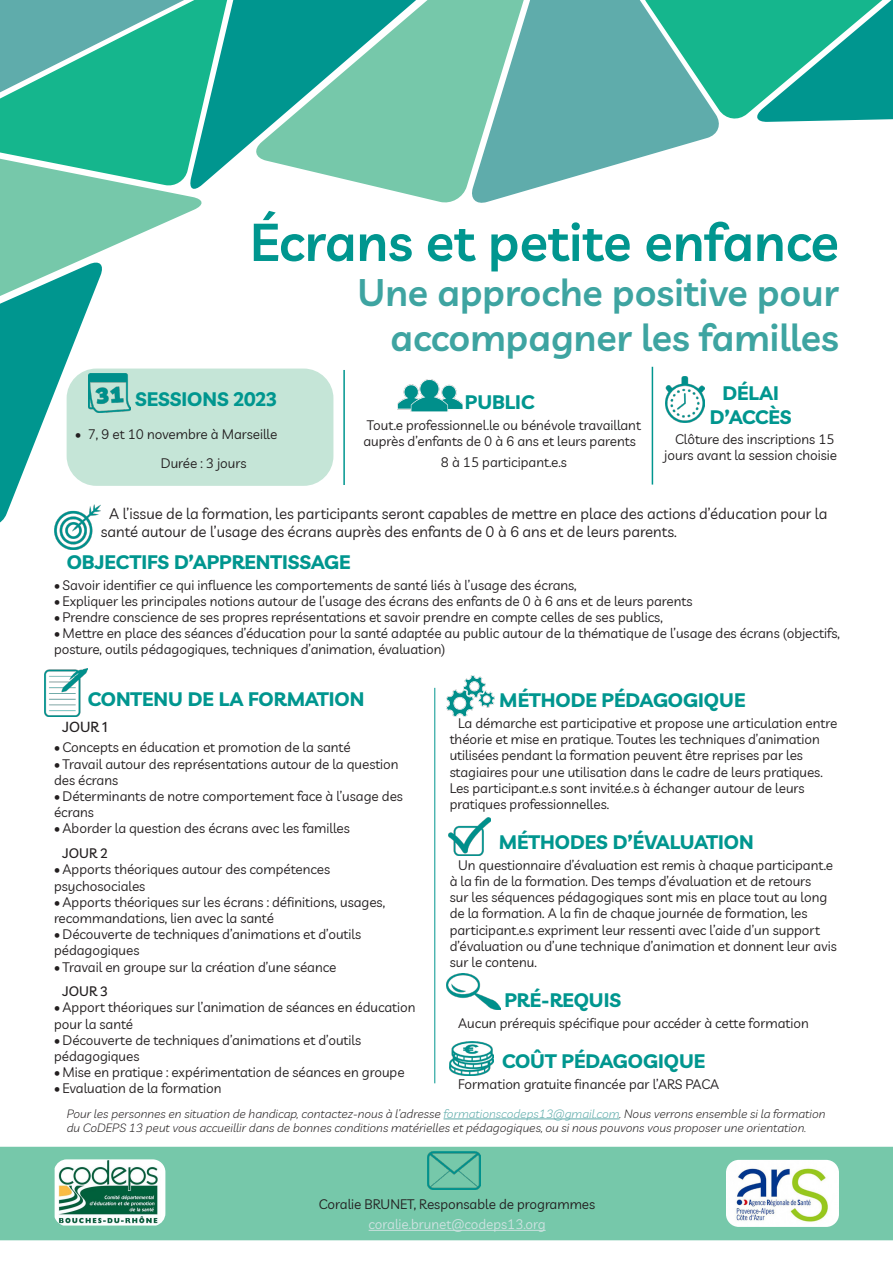
<style>
.page{position:relative;width:893px;height:1263px;background:#fff}
.page>*{position:absolute;margin:0;border:0;box-sizing:border-box;transform-origin:0 0}
.Gros_titre_inversé{font:600 52.5px "Livvic";color:#00968f}
.Sous-titre_inversé{font:600 37.5px/45px "Livvic";color:#3ea4a1;text-align:right}
.Titres_droite_bis{font:700 19.5px/23.4px "Livvic";color:#00968f;text-align:center}
.Corps_10{font:15px/18px "Livvic";color:#231f20}
.Corps_9_maj{font:500 14.25px "Livvic";color:#231f20}
.Corps_9{font:13.5px/16.2px "Livvic";color:#231f20}
.Corps_9_centré{font:13.5px/16.2px "Livvic";color:#231f20;text-align:right}
.Corps_9-2{font:13.5px "Livvic";color:#cee2e1}
.Corps_9_maj-2{font:500 13.5px "Livvic";color:#231f20}
.Corps_8_italique{font:italic 300 12px/14.4px "Livvic";color:#231f20}
.s1{color:#5facab}
</style>
<div class="page">
<div style="left:1px;top:1147px;width:891px;height:92px;background:#76c8aa"></div>
<div style="left:0;top:1147px;width:893px;height:93px;border:2px solid #76c8aa"></div>
<svg style="left:722px;top:0;width:171px;height:122px;background:#1cad95"></svg>
<svg style="left:555px;top:0;width:167px;height:183px;fill:#5facab"></svg>
<svg style="left:399px;top:0;width:156px;height:203px;background:#79bcb6"></svg>
<svg style="left:230px;top:0;width:255px;height:192px;background:#60beab"></svg>
<svg style="left:0;top:0;width:230px;height:523px"></svg>
<hr style="left:369px;top:1230px;width:177px;height:1px;background:#cee2e1">
<div style="left:67px;top:369px;width:266px;height:117px;background:#c5e5d7;border-radius:30px"></div>
<hr style="left:343px;top:370px;width:2px;height:115px;background:#00968f">
<hr style="left:652px;top:367px;width:1px;height:118px;background:#00968f">
<img style="left:55px;top:1159px;width:110px;height:66px">
<img style="left:726px;top:1160px;width:113px;height:67px">
<hr style="left:443px;top:1118px;width:177px;height:1px;background:#5facab">
<img style="left:665px;top:376px;width:39px;height:47px">
<img style="left:446px;top:974px;width:54px;height:35px">
<img style="left:450px;top:1042px;width:44px;height:33px">
<img style="left:397px;top:379px;width:65px;height:33px">
<img style="left:88px;top:373px;width:42px;height:39px">
<img style="left:427px;top:1152px;width:54px;height:38px">
<img style="left:44px;top:669px;width:44px;height:47px">
<img style="left:54px;top:505px;width:47px;height:44px">
<img style="left:446px;top:675px;width:49px;height:42px">
<img style="left:449px;top:817px;width:41px;height:38px">
<hr style="left:434px;top:688px;width:1px;height:395px;background:#00968f">
<p class="Gros_titre_inversé" style="left:250px;top:202px;width:591px">Écrans et petite enfance</p>
<p class="Sous-titre_inversé" style="left:357px;top:267px;width:483px">Une approche positive pour accompagner les familles</p>
<p class="Titres_droite_bis" style="left:135px;top:385px;width:143px">SESSIONS 2023</p>
<p class="Corps_9" style="left:75px;top:425px;width:204px">• 7, 9 et 10 novembre à Marseille</p>
<p class="Corps_9_centré" style="left:161px;top:454px;width:87px">Durée : 3 jours</p>
<p class="Corps_10" style="left:101px;top:504px;width:728px;text-indent:9px">A l’issue de la formation, les participants seront capables de mettre en place des actions d’éducation pour la santé autour de l’usage des écrans auprès des enfants de 0 à 6 ans et de leurs parents.</p>
<p class="Titres_droite_bis" style="left:67px;top:549px;width:285px">OBJECTIFS D’APPRENTISSAGE</p>
<p class="Corps_9" style="left:54px;top:576px;width:524px">• Savoir identifier ce qui influence les comportements de santé liés à l’usage des écrans,</p>
<p class="Corps_9" style="left:54px;top:592px;width:640px">• Expliquer les principales notions autour de l’usage des écrans des enfants de 0 à 6 ans et de leurs parents</p>
<p class="Corps_9" style="left:54px;top:608px;width:610px">• Prendre conscience de ses propres représentations et savoir prendre en compte celles de ses publics,</p>
<p class="Corps_9" style="left:54px;top:624px;width:787px">• Mettre en place des séances d’éducation pour la santé adaptée au public autour de la thématique de l’usage des écrans (objectifs, posture, outils pédagogiques, techniques d’animation, évaluation)</p>
<p class="Titres_droite_bis" style="left:88px;top:686px;width:278px">CONTENU DE LA FORMATION</p>
<p class="Corps_9_maj" style="left:63px;top:716px;width:46px">JOUR 1</p>
<p class="Corps_9" style="left:54px;top:739px;width:298px">• Concepts en éducation et promotion de la santé</p>
<p class="Corps_9" style="left:54px;top:755px;width:346px">• Travail autour des représentations autour de la question des écrans</p>
<p class="Corps_9" style="left:54px;top:787px;width:350px">• Déterminants de notre comportement face à l’usage des écrans</p>
<p class="Corps_9" style="left:54px;top:820px;width:297px">• Aborder la question des écrans avec les familles</p>
<p class="Corps_9_maj-2" style="left:63px;top:843px;width:46px">JOUR 2</p>
<p class="Corps_9" style="left:54px;top:861px;width:278px">• Apports théoriques autour des compétences psychosociales</p>
<p class="Corps_9" style="left:54px;top:893px;width:333px">• Apports théoriques sur les écrans : définitions, usages, recommandations, lien avec la santé</p>
<p class="Corps_9" style="left:54px;top:925px;width:309px">• Découverte de techniques d’animations et d’outils pédagogiques</p>
<p class="Corps_9" style="left:54px;top:958px;width:284px">• Travail en groupe sur la création d’une séance</p>
<p class="Corps_9_maj-2" style="left:63px;top:981px;width:47px">JOUR 3</p>
<p class="Corps_9" style="left:54px;top:999px;width:363px">• Apport théoriques sur l’animation de séances en éducation pour la santé</p>
<p class="Corps_9" style="left:54px;top:1031px;width:309px">• Découverte de techniques d’animations et d’outils pédagogiques</p>
<p class="Corps_9" style="left:54px;top:1063px;width:352px">• Mise en pratique : expérimentation de séances en groupe</p>
<p class="Corps_9" style="left:54px;top:1080px;width:169px">• Evaluation de la formation</p>
<p class="Titres_droite_bis" style="left:710px;top:380px;width:83px">DÉLAI<br>D’ACCÈS</p>
<p class="Corps_9_centré" style="left:664px;top:430px;width:174px">Clôture des inscriptions 15 jours avant la session choisie</p>
<p class="Titres_droite_bis" style="left:465px;top:389px;width:71px">PUBLIC</p>
<p class="Corps_9_centré" style="left:363px;top:416px;width:279px;text-align:left">Tout.e professionnel.le ou bénévole travaillant auprès d’enfants de 0 à 6 ans et leurs parents</p>
<p class="Corps_9" style="left:441px;top:453px;width:127px">8 à 15 participant.e.s</p>
<p class="Titres_droite_bis" style="left:499px;top:687px;width:248px">MÉTHODE PÉDAGOGIQUE</p>
<p class="Corps_9" style="left:450px;top:714px;width:389px;text-indent:9px">La démarche est participative et propose une articulation entre théorie et mise en pratique. Toutes les techniques d’animation utilisées pendant la formation peuvent être reprises par les stagiaires pour une utilisation dans le cadre de leurs pratiques.<br>Les participant.e.s sont invité.e.s à échanger autour de leurs pratiques professionnelles.</p>
<p class="Titres_droite_bis" style="left:499px;top:829px;width:256px">MÉTHODES D’ÉVALUATION</p>
<p class="Corps_9" style="left:450px;top:856px;width:389px;text-indent:9px">Un questionnaire d’évaluation est remis à chaque participant.e à la fin de la formation. Des temps d’évaluation et de retours<br>sur les séquences pédagogiques sont mis en place tout au long de la formation. A la fin de chaque journée de formation, les participant.e.s expriment leur ressenti avec l’aide d’un support d’évaluation ou d’une technique d’animation et donnent leur avis sur le contenu.</p>
<p class="Titres_droite_bis" style="left:504px;top:987px;width:118px">PRÉ-REQUIS</p>
<p class="Corps_9" style="left:458px;top:1014px;width:352px">Aucun prérequis spécifique pour accéder à cette formation</p>
<p class="Titres_droite_bis" style="left:502px;top:1048px;width:205px">COÛT PÉDAGOGIQUE</p>
<p class="Corps_9" style="left:458px;top:1075px;width:262px">Formation gratuite financée par l’ARS PACA</p>
<p class="Corps_8_italique" style="left:67px;top:1105px;width:760px">Pour les personnes en situation de handicap, contactez-nous à l’adresse <span class="s1">formationscodeps13@gmail.com</span>. Nous verrons ensemble si la formation du CoDEPS 13 peut vous accueillir dans de bonnes conditions matérielles et pédagogiques, ou si nous pouvons vous proposer une orientation.</p>
<p class="Corps_9" style="left:319px;top:1195px;width:278px">Coralie BRUNET, Responsable de programmes</p>
<p class="Corps_9-2" style="left:369px;top:1214px;width:178px">coralie.brunet@codeps13.org</p>
</div>
